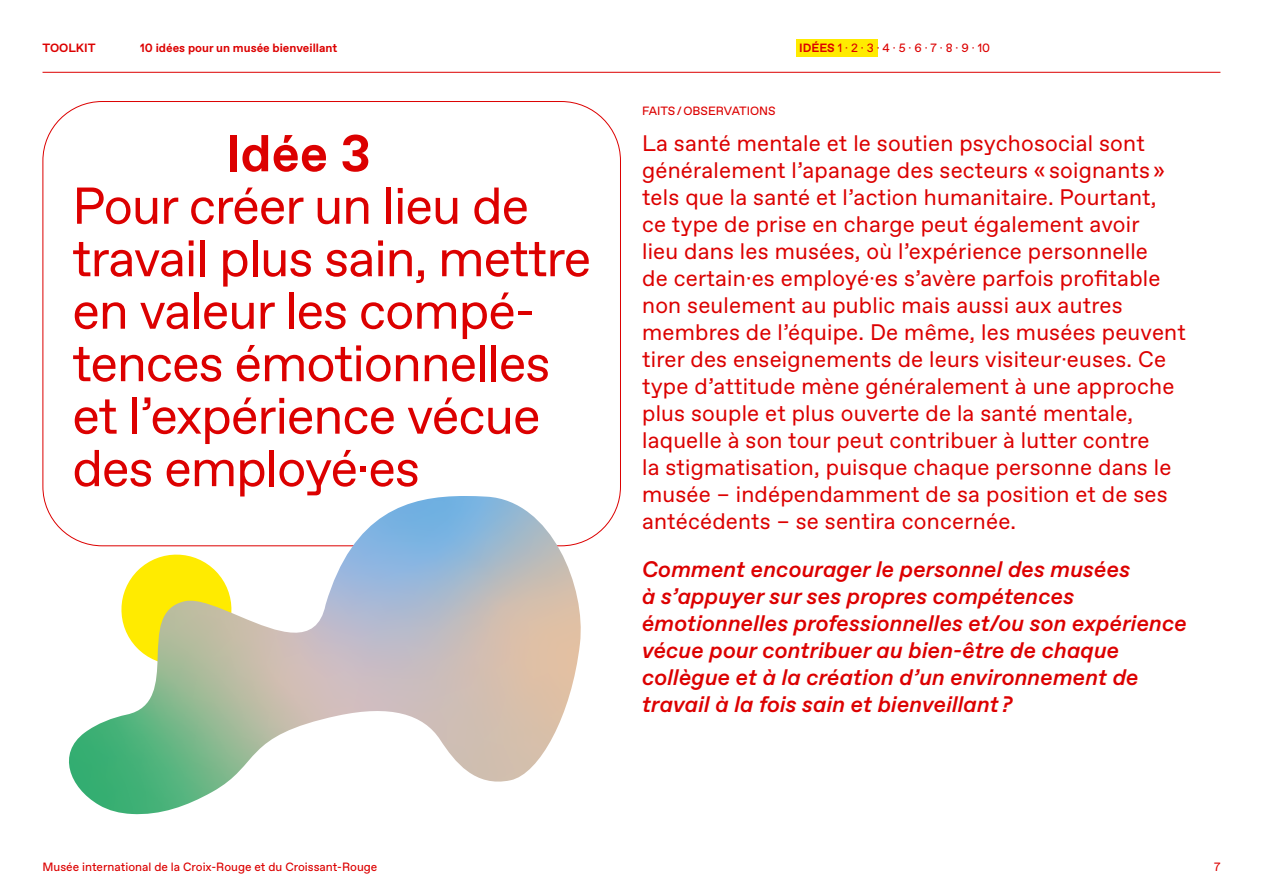
<style>
.page{position:relative;width:1263px;height:893px;background:#fff}
.page>*{position:absolute;margin:0;border:0;box-sizing:border-box;transform-origin:0 0}
.t1{font:51.75px/52.5px "ABC Favorit";letter-spacing:-.02em;color:#dc0000}
.t2{font:700 51.75px "ABC Favorit";color:#dc0000}
.t3{font:22.5px/27px "ABC Favorit";letter-spacing:.01em;color:#dc0000}
.t4{font:italic 500 22.5px/27px "ABC Favorit";color:#dc0000}
.t5{font:12px "ABC Favorit";color:#dc0000}
.t6{font:700 12px "ABC Favorit";color:#dc0000}
.s1{font-weight:700}
</style>
<div class="page">
<div style="left:797px;top:39px;width:81px;height:18px;background:#ffeb00"></div>
<hr style="left:43px;top:72px;width:1177px;height:1px;background:#dc0000">
<svg style="left:57px;top:496px;width:529px;height:319px"></svg>
<p class="t6" style="left:43px;top:40px;width:55px">TOOLKIT</p>
<p class="t6" style="left:140px;top:40px;width:199px">10 idées pour un musée bienveillant</p>
<p class="t5" style="left:799px;top:41px;width:192px"><span class="s1">IDÉES</span> 1 · 2 · 3 · 4 · 5 · 6 · 7 · 8 · 9 · 10</p>
<h1 class="t2" style="left:225px;top:122px;width:147px">Idée 3</h1>
<h1 class="t1" style="left:72px;top:181px;width:520px">Pour créer un lieu de travail plus sain, mettre en valeur les compé&shy;tences émotionnelles et l’expérience vécue des employé·es</h1>
<p class="t5" style="left:642px;top:104px;width:135px">FAITS / OBSERVATIONS</p>
<p class="t3" style="left:642px;top:130px;width:545px">La santé mentale et le soutien psychosocial sont généralement l’apanage des secteurs « soignants » tels que la santé et l’action humanitaire. Pourtant, ce type de prise en charge peut également avoir<br>lieu dans les musées, où l’expérience personnelle<br>de certain·es employé·es s’avère parfois profitable non seulement au public mais aussi aux autres membres de l’équipe. De même, les musées peuvent tirer des enseignements de leurs visiteur·euses. Ce type d’attitude mène généralement à une approche plus souple et plus ouverte de la santé mentale, laquelle à son tour peut contribuer à lutter contre<br>la stigmatisation, puisque chaque personne dans le musée – indépendamment de sa position et de ses antécédents – se sentira concernée.</p>
<p class="t4" style="left:642px;top:556px;width:546px">Comment encourager le personnel des musées<br>à s’appuyer sur ses propres compétences émotionnelles professionnelles et/ou son expérience vécue pour contribuer au bien-être de chaque collègue et à la création d’un environnement de travail à la fois sain et bienveillant ?</p>
<p class="t5" style="left:43px;top:860px;width:336px">Musée international de la Croix-Rouge et du Croissant-Rouge</p>
<p class="t5" style="left:1214px;top:860px;width:8px">7</p>
</div>
